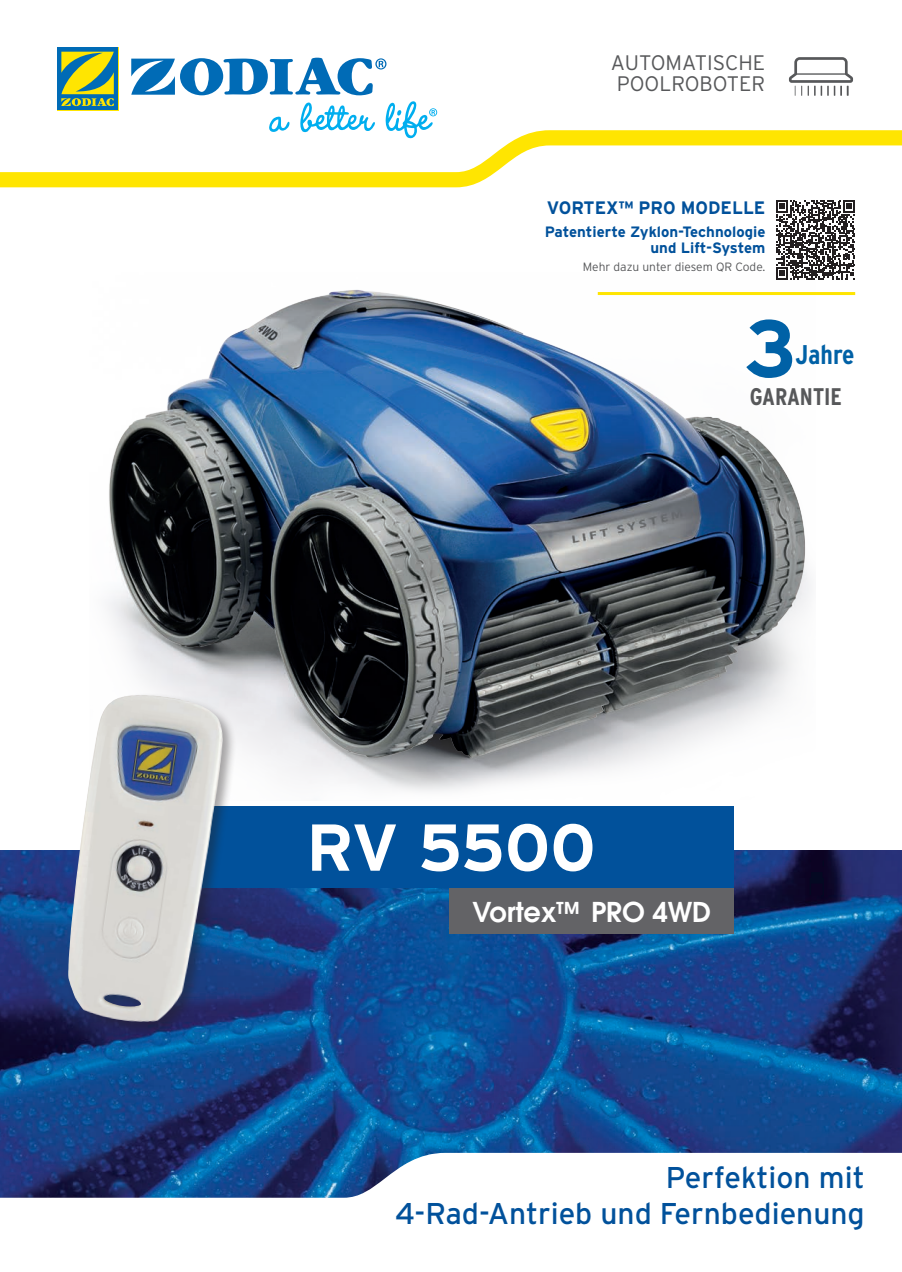
<style>
.page{position:relative;width:902px;height:1272px;background:#fff}
.page>*{position:absolute;margin:0;border:0;box-sizing:border-box;transform-origin:0 0}
.t1{font:700 81px "Interstate";color:#0061a6}
.t2{font:700 66px "Interstate";letter-spacing:-.01em;color:#fff}
.t3{font:30px/36px "Interstate";color:#01519b;text-align:right}
.t4{font:600 27.15px "Avant Garde LT";color:#fff}
.t5{font:700 condensed 27px "Interstate";color:#0061a6}
.t6{font:700 condensed 24px "Interstate";color:#57585a}
.t7{font:300 21px/21px "Interstate";color:#57585a}
.t8{font:700 18px "Interstate";color:#01519b}
.t9{font:700 15px/16.5px "Interstate";color:#01519b;text-align:right}
.t10{font:300 12px "Interstate";color:#57585a}
</style>
<div class="page">
<img style="left:107px;top:279px;width:708px;height:571px">
<svg style="left:776px;top:200px;width:79px;height:79px"></svg>
<img style="left:0;top:850px;width:901px;height:302px">
<svg style="left:0;top:1152px;width:901px;height:46px"></svg>
<hr style="left:597px;top:292px;width:258px;height:3px;background:#ffe501">
<svg style="left:0;top:130px;width:901px;height:57px"></svg>
<svg style="left:57px;top:47px;width:62px;height:64px"></svg>
<div style="left:57px;top:48px;width:61px;height:62px;background:#006bb6"></div>
<svg style="left:61px;top:52px;width:53px;height:54px"></svg>
<svg style="left:131px;top:58px;width:306px;height:81px"></svg>
<svg style="left:788px;top:57px;width:65px;height:39px"></svg>
<div style="left:449px;top:887px;width:284px;height:47px;background:#636366"></div>
<div style="left:168px;top:805px;width:565px;height:82px;background:#01519b"></div>
<div style="left:66px;top:692px;width:171px;height:344px;background:#231f20;opacity:.4"></div>
<img style="left:68px;top:695px;width:156px;height:330px">
<h3 class="t7" style="left:611px;top:51px;width:156px">automatische poolroboter</h3>
<p class="t8" style="left:547px;top:197px;width:217px">VORTEX™ PRO modelle</p>
<p class="t9" style="left:544px;top:223px;width:222px">Patentierte Zyklon-Technologie und Lift-System</p>
<p class="t10" style="left:582px;top:260px;width:184px">Mehr dazu unter diesem QR Code.</p>
<h1 class="t1" style="left:744px;top:303px;width:54px">3</h1>
<h3 class="t5" style="left:795px;top:340px;width:60px">Jahre</h3>
<h3 class="t6" style="left:749px;top:383px;width:94px">GARANTIE</h3>
<h2 class="t2" style="left:306px;top:810px;width:291px">RV 5500</h2>
<h3 class="t4" style="left:472px;top:894px;width:240px">vortex™ PRO 4WD</h3>
<h3 class="t3" style="left:395px;top:1159px;width:471px">Perfektion mit<br>4-Rad-Antrieb und Fernbedienung</h3>
</div>
